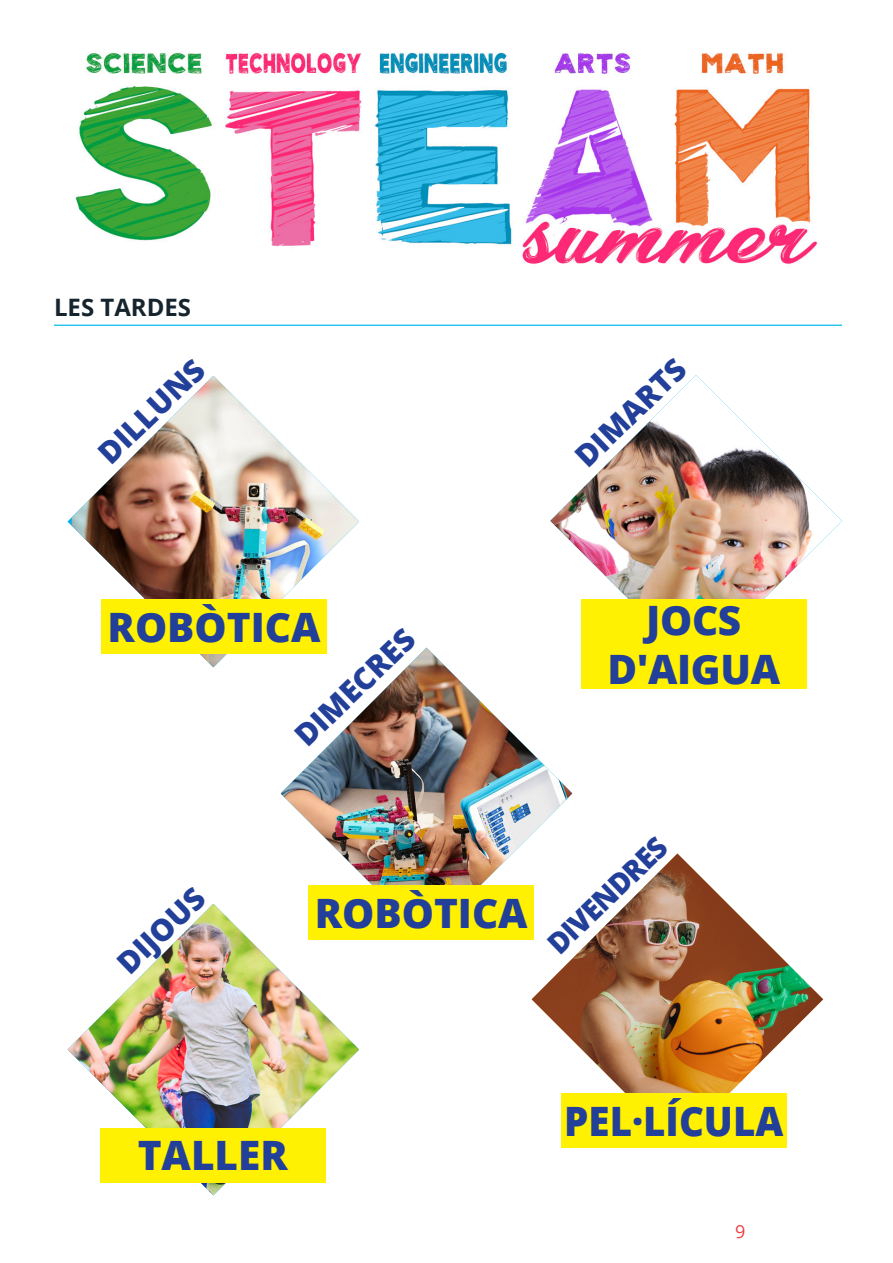
<style>
.page{position:relative;width:893px;height:1263px;background:#fff}
.page>*{position:absolute;margin:0;border:0;box-sizing:border-box;transform-origin:0 0}
.t1{font:800 40.5px/48.6px "Open Sans";color:#223f99;text-align:center}
.t2{font:800 40.5px "Open Sans";color:#223f99;scale:.95 1}
.t3{font:800 30.3px "Open Sans";color:#223f99}
.t4{font:800 29.25px "Open Sans";color:#223f99;scale:.96 1}
.TDC_-_Título_y_número_de_página{font:700 24px "Open Sans";color:#16242e}
.t5{font:18px "Open Sans";color:#ee3d43}
</style>
<div class="page">
<img style="left:75px;top:52px;width:743px;height:213px">
<hr style="left:54px;top:325px;width:788px;height:1px;background:#2cc3ec">
<img style="left:550px;top:375px;width:292px;height:292px">
<div style="left:581px;top:599px;width:225px;height:90px;background:#fff101"></div>
<img style="left:68px;top:904px;width:291px;height:291px">
<div style="left:100px;top:1128px;width:225px;height:54px;background:#fff101"></div>
<img style="left:72px;top:376px;width:287px;height:291px">
<div style="left:102px;top:600px;width:225px;height:54px;background:#fff101"></div>
<img style="left:281px;top:648px;width:291px;height:291px">
<div style="left:309px;top:886px;width:225px;height:54px;background:#fff101"></div>
<img style="left:532px;top:853px;width:291px;height:292px">
<div style="left:561px;top:1093px;width:225px;height:54px;background:#fff101"></div>
<p class="TDC_-_Título_y_número_de_página" style="left:54px;top:290px;width:139px">LES TARDES</p>
<p class="t3" style="left:87px;top:441px;width:136px;rotate:-44deg">DILLUNS</p>
<p class="t3" style="left:564px;top:445px;width:142px;rotate:-44deg">DIMARTS</p>
<p class="t1" style="left:108px;top:601px;width:214px">ROBÒTICA</p>
<p class="t3" style="left:284px;top:724px;width:155px;rotate:-44deg">DIMECRES</p>
<p class="t1" style="left:607px;top:594px;width:174px">JOCS<br>D'AIGUA</p>
<p class="t3" style="left:106px;top:951px;width:110px;rotate:-44deg">DIJOUS</p>
<p class="t1" style="left:315px;top:887px;width:214px">ROBÒTICA</p>
<p class="t4" style="left:537px;top:932px;width:161px;rotate:-44deg">DIVENDRES</p>
<p class="t1" style="left:138px;top:1129px;width:152px">TALLER</p>
<p class="t2" style="left:564px;top:1090px;width:232px">PEL·LÍCULA</p>
<p class="t5" style="left:735px;top:1218px;width:12px">9</p>
</div>
